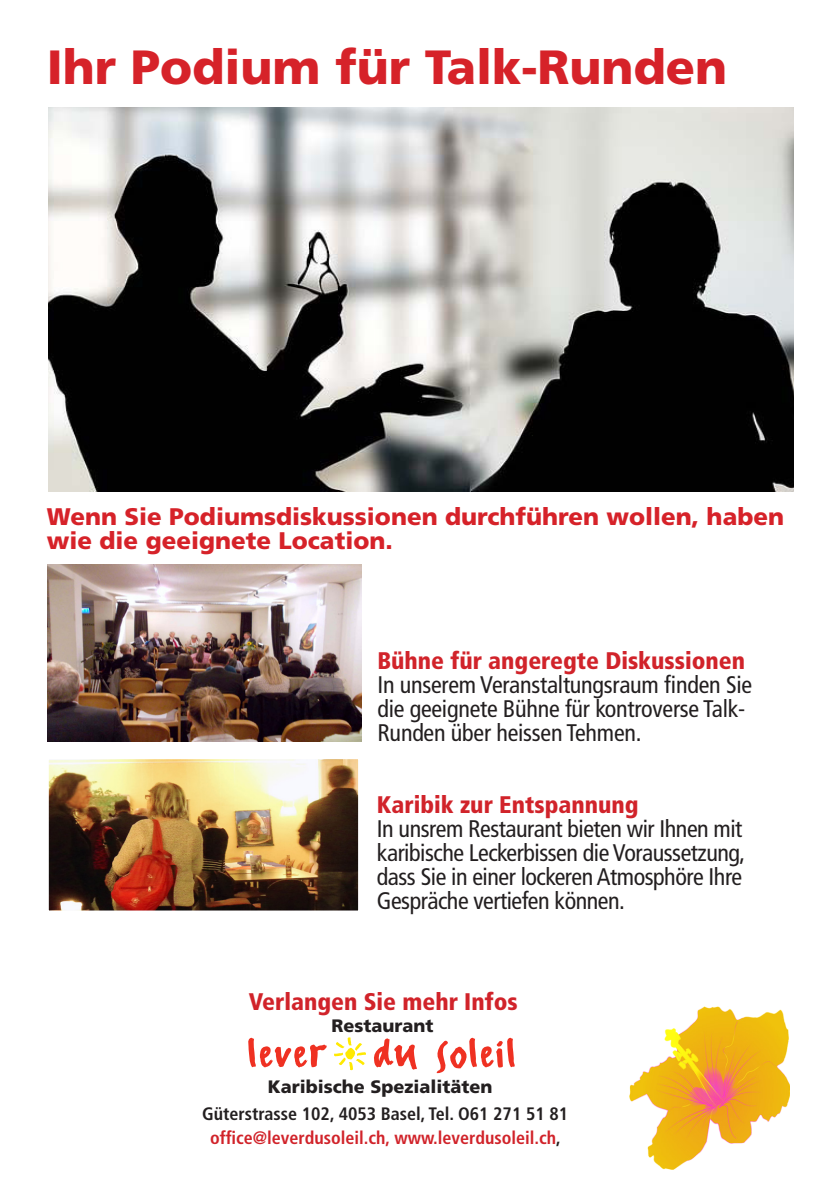
<style>
.page{position:relative;width:840px;height:1191px;background:#fff}
.page>*{position:absolute;margin:0;border:0;box-sizing:border-box;transform-origin:0 0}
.t1{font:900 48px "Frutiger";color:#d62229}
.t2{font:condensed 24px/24px "Frutiger";letter-spacing:-.02em;color:#231f20}
.t3{font:900 24px/24px "Frutiger";color:#d62229}
.t4{font:900 condensed 24px "Frutiger";color:#d1232a}
.t5{font:700 condensed 18px/24px "Frutiger";color:#d1232a;text-align:center}
.t6{font:900 18px "Frutiger";color:#231f20}
.s1{font-weight:900;color:#d1232a}
.s2{color:#231f20}
</style>
<div class="page">
<img style="left:629px;top:1007px;width:159px;height:162px">
<img style="left:48px;top:107px;width:745px;height:384px">
<svg style="left:248px;top:1037px;width:79px;height:31px"></svg>
<svg style="left:374px;top:1038px;width:42px;height:31px"></svg>
<svg style="left:334px;top:1037px;width:32px;height:33px"></svg>
<svg style="left:436px;top:1037px;width:78px;height:36px"></svg>
<img style="left:48px;top:565px;width:313px;height:176px">
<img style="left:50px;top:760px;width:307px;height:149px">
<div style="left:47px;top:757px;width:313px;height:155px;border:2px solid #fff"></div>
<p class="t1" style="left:47px;top:38px;width:681px">Ihr Podium für Talk-Runden</p>
<p class="t3" style="left:47px;top:504px;width:738px">Wenn Sie Podiumsdiskussionen durchführen wollen, haben wie die geeignete Location.</p>
<p class="t2" style="left:377px;top:649px;width:376px"><span class="s1">Bühne für angeregte Diskussionen </span>In unserem Veranstaltungsraum finden Sie die geeignete Bühne für kontroverse Talk-Runden über heissen Tehmen.</p>
<p class="t2" style="left:376px;top:792px;width:370px"><span class="s1">Karibik zur Entspannung<br></span>In unsrem Restaurant bieten wir Ihnen mit karibische Leckerbissen die Voraussetzung, dass Sie in einer lockeren Atmosphöre Ihre</p>
<p class="t2" style="left:376px;top:888px;width:249px">Gespräche vertiefen können.</p>
<p class="t4" style="left:249px;top:987px;width:270px">Verlangen Sie mehr Infos</p>
<p class="t6" style="left:331px;top:1014px;width:103px">Restaurant</p>
<p class="t6" style="left:267px;top:1076px;width:226px">Karibische Spezialitäten</p>
<p class="t5" style="left:202px;top:1101px;width:367px"><span class="s2">Güterstrasse 102, 4053 Basel, Tel. O61 271 51 81 </span>office@leverdusoleil.ch, www.leverdusoleil.ch<span class="s2">,</span></p>
</div>
